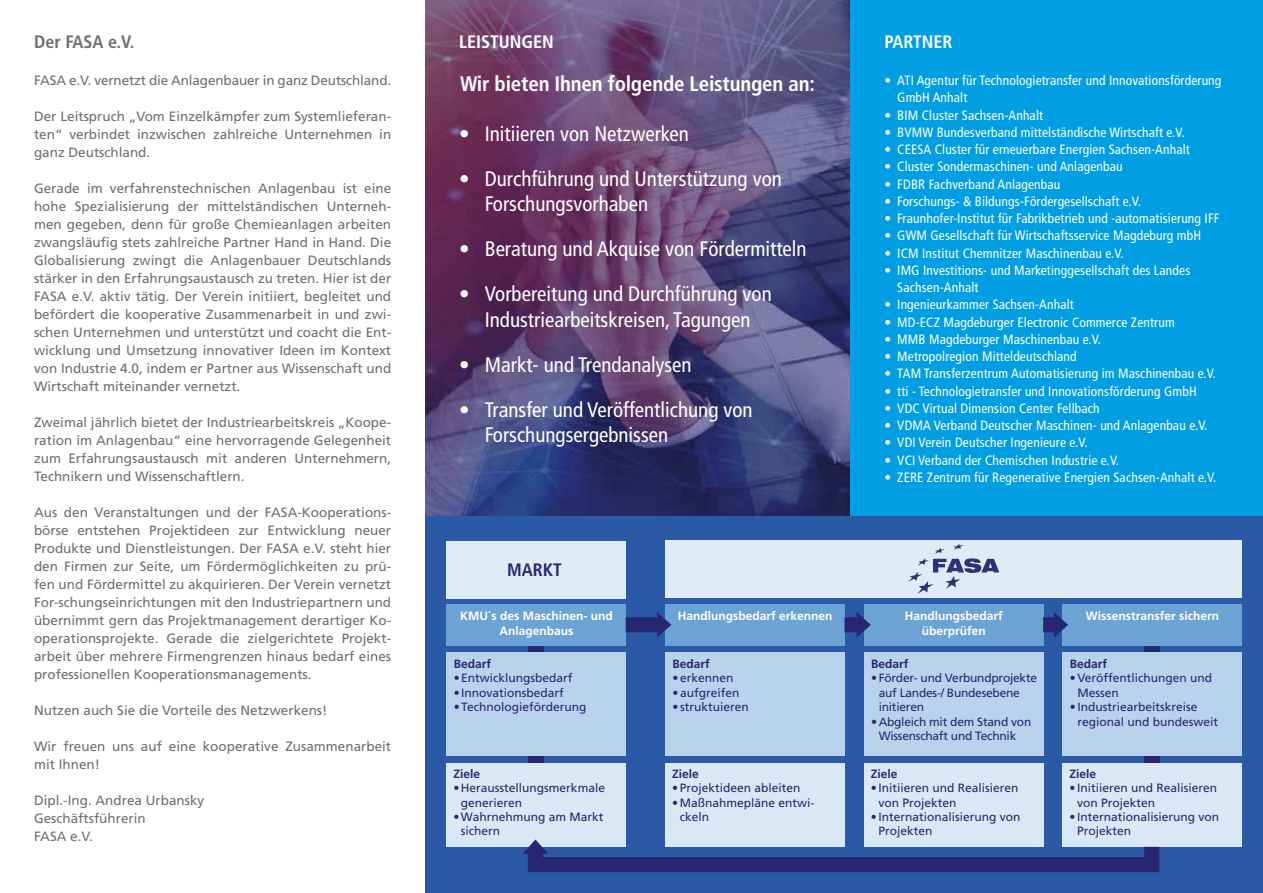
<style>
.page{position:relative;width:1263px;height:893px;background:#fff}
.page>*{position:absolute;margin:0;border:0;box-sizing:border-box;transform-origin:0 0}
.t1{font:condensed 21px/25.2px "Frutiger LT";color:#fff}
.t2{font:700 condensed 21px "Frutiger LT";letter-spacing:-.01em;color:#fff}
.t3{font:700 condensed 18px "Frutiger LT";color:#fff}
.t4{font:700 condensed 18px "Frutiger LT";color:#706f6f}
.t5{font:700 condensed 18px "Frutiger LT";color:#272771}
.t6{font:13.5px/18px "Frutiger LT";color:#706f6f;text-align:justify}
.t7{font:condensed 13.5px/17.2px "Frutiger LT";letter-spacing:.01em;color:#fff}
.t8{font:12px/14.4px "Frutiger LT";color:#272771}
.t9{font:700 12px/14.4px "Frutiger LT";color:#fff;text-align:center}
.t10{font:12px/14.4px "Frutiger LT";letter-spacing:-.02em;color:#272771}
.t11{font:700 12px "Frutiger LT";color:#272771}
</style>
<div class="page">
<img style="left:425px;top:0;width:425px;height:517px">
<div style="left:850px;top:0;width:413px;height:517px;background:#009fe3"></div>
<div style="left:425px;top:517px;width:838px;height:376px;background:#2a59a5"></div>
<div style="left:528px;top:634px;width:15px;height:148px;background:#272771"></div>
<div style="left:1144px;top:643px;width:15px;height:126px;background:#272771"></div>
<div style="left:446px;top:541px;width:180px;height:57px;background:#e0ebf8"></div>
<div style="left:665px;top:540px;width:577px;height:57px;background:#e0ebf8"></div>
<div style="left:446px;top:604px;width:180px;height:42px;background:#6ba3d4"></div>
<div style="left:665px;top:604px;width:179px;height:42px;background:#6ba3d4"></div>
<div style="left:864px;top:604px;width:179px;height:42px;background:#6ba3d4"></div>
<div style="left:1062px;top:604px;width:180px;height:42px;background:#6ba3d4"></div>
<div style="left:446px;top:652px;width:180px;height:104px;background:#b9d3ed"></div>
<div style="left:665px;top:652px;width:179px;height:104px;background:#b9d3ed"></div>
<div style="left:864px;top:652px;width:179px;height:104px;background:#b9d3ed"></div>
<div style="left:1062px;top:652px;width:180px;height:104px;background:#b9d3ed"></div>
<div style="left:446px;top:763px;width:180px;height:84px;background:#dae8f6"></div>
<div style="left:665px;top:763px;width:179px;height:84px;background:#dae8f6"></div>
<div style="left:864px;top:763px;width:179px;height:84px;background:#dae8f6"></div>
<div style="left:1062px;top:763px;width:180px;height:84px;background:#dae8f6"></div>
<svg style="left:626px;top:612px;width:45px;height:26px"></svg>
<svg style="left:523px;top:839px;width:636px;height:33px"></svg>
<svg style="left:1043px;top:612px;width:25px;height:26px"></svg>
<svg style="left:844px;top:612px;width:27px;height:26px"></svg>
<svg style="left:908px;top:544px;width:91px;height:50px"></svg>
<h2 class="t4" style="left:34px;top:31px;width:102px">Der FASA e.V.</h2>
<h2 class="t3" style="left:884px;top:31px;width:69px">PARTNER</h2>
<h1 class="t2" style="left:460px;top:71px;width:356px">Wir bieten Ihnen folgende Leistungen an:</h1>
<h1 class="t1" style="left:459px;top:121px;width:231px">• Initiieren von Netzwerken</h1>
<h1 class="t1" style="left:485px;top:166px;width:299px;text-indent:-25px">• Durchführung und Unterstützung von<br>Forschungsvorhaben</h1>
<h1 class="t1" style="left:459px;top:237px;width:349px">• Beratung und Akquise von Fördermitteln</h1>
<h1 class="t1" style="left:459px;top:282px;width:314px;text-align:center">• Vorbereitung und Durchführung von<br>Industriearbeitskreisen, Tagungen</h1>
<h1 class="t1" style="left:459px;top:352px;width:234px">• Markt- und Trendanalysen</h1>
<h1 class="t1" style="left:485px;top:397px;width:269px;text-indent:-25px">• Transfer und Veröffentlichung von<br>Forschungsergebnissen</h1>
<h2 class="t3" style="left:459px;top:31px;width:96px">LEISTUNGEN</h2>
<p class="t7" style="left:897px;top:72px;width:326px;text-indent:-13px">• ATI Agentur für Technologietransfer und Innovationsförderung<br>GmbH Anhalt</p>
<p class="t7" style="left:884px;top:106px;width:160px">• BIM Cluster Sachsen-Anhalt</p>
<p class="t7" style="left:884px;top:124px;width:302px">• BVMW Bundesverband mittelständische Wirtschaft e.V.</p>
<p class="t7" style="left:884px;top:141px;width:307px">• CEESA Cluster für erneuerbare Energien Sachsen-Anhalt</p>
<p class="t7" style="left:884px;top:158px;width:240px">• Cluster Sondermaschinen- und Anlagenbau</p>
<p class="t7" style="left:884px;top:175px;width:177px">• FDBR Fachverband Anlagenbau</p>
<p class="t7" style="left:884px;top:193px;width:258px">• Forschungs- &amp; Bildungs-Fördergesellschaft e.V.</p>
<p class="t7" style="left:884px;top:210px;width:337px">• Fraunhofer-Institut für Fabrikbetrieb und -automatisierung IFF</p>
<p class="t7" style="left:884px;top:227px;width:318px">• GWM Gesellschaft für Wirtschaftsservice Magdeburg mbH</p>
<p class="t7" style="left:884px;top:244px;width:241px">• ICM Institut Chemnitzer Maschinenbau e.V.</p>
<p class="t7" style="left:897px;top:262px;width:295px;text-indent:-13px">• IMG Investitions- und Marketinggesellschaft des Landes<br>Sachsen-Anhalt</p>
<p class="t7" style="left:884px;top:296px;width:191px">• Ingenieurkammer Sachsen-Anhalt</p>
<p class="t7" style="left:884px;top:313px;width:292px">• MD-ECZ Magdeburger Electronic Commerce Zentrum</p>
<p class="t7" style="left:884px;top:331px;width:218px">• MMB Magdeburger Maschinenbau e.V.</p>
<p class="t7" style="left:884px;top:348px;width:194px">• Metropolregion Mitteldeutschland</p>
<p class="t7" style="left:884px;top:365px;width:333px">• TAM Transferzentrum Automatisierung im Maschinenbau e.V.</p>
<p class="t7" style="left:884px;top:382px;width:314px">• tti - Technologietransfer und Innovationsförderung GmbH</p>
<p class="t7" style="left:884px;top:400px;width:217px">• VDC Virtual Dimension Center Fellbach</p>
<p class="t7" style="left:884px;top:417px;width:324px">• VDMA Verband Deutscher Maschinen- und Anlagenbau e.V.</p>
<p class="t7" style="left:884px;top:434px;width:205px">• VDI Verein Deutscher Ingenieure e.V.</p>
<p class="t7" style="left:884px;top:451px;width:236px">• VCI Verband der Chemischen Industrie e.V.</p>
<p class="t7" style="left:884px;top:469px;width:333px">• ZERE Zentrum für Regenerative Energien Sachsen-Anhalt e.V.</p>
<p class="t6" style="left:34px;top:72px;width:359px">FASA e.V. vernetzt die Anlagenbauer in ganz Deutschland.</p>
<p class="t6" style="left:34px;top:108px;width:359px">Der Leitspruch „Vom Einzelkämpfer zum Systemlieferan&shy;ten“ verbindet inzwischen zahlreiche Unternehmen in ganz Deutschland.</p>
<p class="t6" style="left:34px;top:180px;width:359px">Gerade im verfahrenstechnischen Anlagenbau ist eine hohe Spezialisierung der mittelständischen Unterneh&shy;men gegeben, denn für große Chemieanlagen arbeiten zwangsläufig stets zahlreiche Partner Hand in Hand. Die Globalisierung zwingt die Anlagenbauer Deutschlands stärker in den Erfahrungsaustausch zu treten. Hier ist der FASA e.V. aktiv tätig. Der Verein initiiert, begleitet und befördert die kooperative Zusammenarbeit in und zwi&shy;schen Unternehmen und unterstützt und coacht die Ent&shy;wicklung und Umsetzung innovativer Ideen im Kontext von Industrie 4.0, indem er Partner aus Wissenschaft und Wirtschaft miteinander vernetzt.</p>
<p class="t6" style="left:34px;top:413px;width:359px">Zweimal jährlich bietet der Industriearbeitskreis „Koope&shy;ration im Anlagenbau“ eine hervorragende Gelegenheit zum Erfahrungsaustausch mit anderen Unternehmern, Technikern und Wissenschaftlern.</p>
<p class="t6" style="left:34px;top:503px;width:359px">Aus den Veranstaltungen und der FASA-Kooperations&shy;börse entstehen Projektideen zur Entwicklung neuer Produkte und Dienstleistungen. Der FASA e.V. steht hier den Firmen zur Seite, um Fördermöglichkeiten zu prü&shy;fen und Fördermittel zu akquirieren. Der Verein vernetzt For-schungseinrichtungen mit den Industriepartnern und übernimmt gern das Projektmanagement derartiger Ko&shy;operationsprojekte. Gerade die zielgerichtete Projekt&shy;arbeit über mehrere Firmengrenzen hinaus bedarf eines professionellen Kooperationsmanagements.</p>
<p class="t6" style="left:34px;top:701px;width:295px">Nutzen auch Sie die Vorteile des Netzwerkens!</p>
<p class="t6" style="left:34px;top:737px;width:359px">Wir freuen uns auf eine kooperative Zusammenarbeit mit Ihnen!</p>
<p class="t6" style="left:34px;top:791px;width:172px;text-align:left">Dipl.-Ing. Andrea Urbansky<br>Geschäftsführerin<br>FASA e.V.</p>
<h2 class="t5" style="left:507px;top:559px;width:56px">MARKT</h2>
<p class="t9" style="left:460px;top:609px;width:154px">KMU´s des Maschinen- und<br>Anlagenbaus</p>
<p class="t9" style="left:678px;top:609px;width:156px">Handlungsbedarf erkennen</p>
<p class="t9" style="left:905px;top:609px;width:100px">Handlungsbedarf überprüfen</p>
<p class="t9" style="left:1086px;top:609px;width:135px">Wissenstransfer sichern</p>
<p class="t11" style="left:454px;top:657px;width:39px">Bedarf</p>
<p class="t8" style="left:454px;top:671px;width:120px">•Entwicklungsbedarf</p>
<p class="t8" style="left:454px;top:685px;width:112px">•Innovationsbedarf</p>
<p class="t8" style="left:454px;top:700px;width:134px">•Technologieförderung</p>
<p class="t11" style="left:672px;top:657px;width:39px">Bedarf</p>
<p class="t8" style="left:672px;top:671px;width:62px">•erkennen</p>
<p class="t8" style="left:672px;top:685px;width:68px">•aufgreifen</p>
<p class="t8" style="left:672px;top:700px;width:78px">•struktuieren</p>
<p class="t11" style="left:871px;top:657px;width:39px">Bedarf</p>
<p class="t10" style="left:879px;top:671px;width:160px;text-indent:-8px">•Förder- und Verbundprojekte auf Landes-/ Bundesebene initieren</p>
<p class="t10" style="left:879px;top:714px;width:154px;text-indent:-8px">•Abgleich mit dem Stand von<br>Wissenschaft und Technik</p>
<p class="t11" style="left:1070px;top:657px;width:39px">Bedarf</p>
<p class="t8" style="left:1077px;top:671px;width:136px;text-indent:-8px">•Veröffentlichungen und<br>Messen</p>
<p class="t8" style="left:1077px;top:700px;width:142px;text-indent:-8px">•Industriearbeitskreise regional und bundesweit</p>
<p class="t11" style="left:453px;top:766px;width:28px">Ziele</p>
<p class="t8" style="left:461px;top:781px;width:146px;text-indent:-8px">•Herausstellungsmerkmale generieren</p>
<p class="t8" style="left:461px;top:810px;width:144px;text-indent:-8px">•Wahrnehmung am Markt sichern</p>
<p class="t11" style="left:672px;top:766px;width:28px">Ziele</p>
<p class="t8" style="left:672px;top:781px;width:130px">•Projektideen ableiten</p>
<p class="t8" style="left:680px;top:795px;width:136px;text-indent:-8px">•Maßnahmepläne entwi&shy;ckeln</p>
<p class="t11" style="left:871px;top:766px;width:28px">Ziele</p>
<p class="t8" style="left:878px;top:781px;width:142px;text-indent:-8px">•Initiieren und Realisieren von Projekten</p>
<p class="t8" style="left:878px;top:810px;width:144px;text-indent:-8px">•Internationalisierung von<br>Projekten</p>
<p class="t11" style="left:1069px;top:766px;width:28px">Ziele</p>
<p class="t8" style="left:1077px;top:781px;width:142px;text-indent:-8px">•Initiieren und Realisieren von Projekten</p>
<p class="t8" style="left:1077px;top:810px;width:144px;text-indent:-8px">•Internationalisierung von<br>Projekten</p>
</div>
